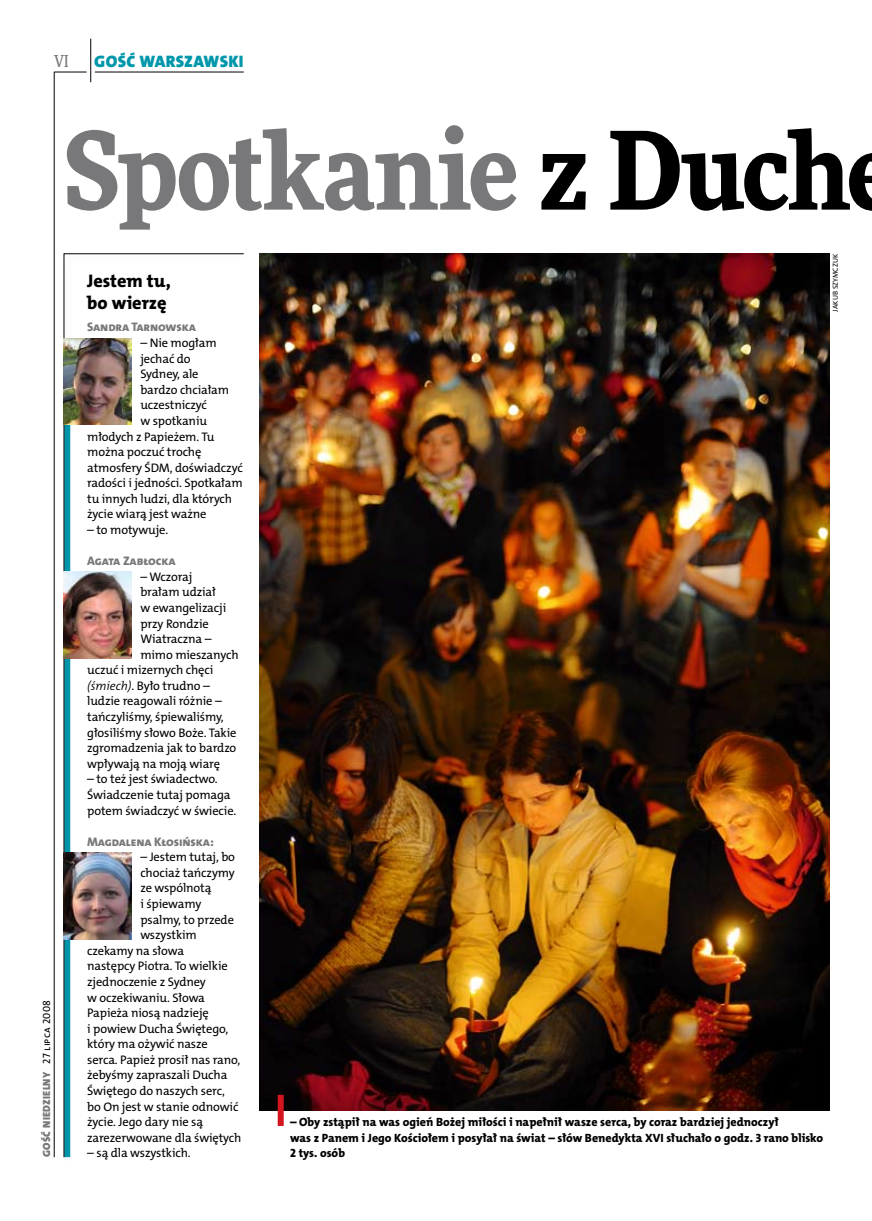
<style>
.page{position:relative;width:872px;height:1221px;background:#fff}
.page>*{position:absolute;margin:0;border:0;box-sizing:border-box;transform-origin:0 0}
.t1{font:900 108px "Freeday Narrow";letter-spacing:-.015em;color:#787779}
.t2{font:18.3px/21.6px "The Mix HP8 Ex Bld";color:#000}
.t3{font:16.65px "The Mix HP9 Blk";letter-spacing:.02em;color:#0097aa}
.t4{font:500 16.5px "Freeday Narrow";color:#787779;scale:.9 1}
.t5{font:12.45px/15.6px "The Mix HP5 Plain";letter-spacing:-.01em;color:#000}
.t6{font:12.45px "The Mix HP8 Ex Bld";letter-spacing:-.01em;color:#787779}
.t7{font:12px/15.6px "The Mix HP8 Ex Bld";color:#000}
.t8{font:10.5px "The Mix HP9 Blk";letter-spacing:.025em;color:#787779}
.t9{font:7.2px "The Mix HP5 Plain";color:#000}
.s1{font-family:"The Mix HP5 Plain";color:#000}
.s2{color:#000}
.s3{font-family:"The Mix HP4 Se Lig IT"}
</style>
<div class="page">
<hr style="left:54px;top:72px;width:1px;height:1085px;background:#000">
<hr style="left:90px;top:39px;width:1px;height:43px;background:#000">
<hr style="left:54px;top:72px;width:33px;height:1px;background:#000">
<hr style="left:95px;top:72px;width:149px;height:1px;background:#000">
<svg style="left:64px;top:253px;width:180px;height:904px"></svg>
<img style="left:64px;top:338px;width:68px;height:87px">
<img style="left:64px;top:572px;width:68px;height:86px">
<img style="left:64px;top:852px;width:68px;height:87px">
<img style="left:259px;top:253px;width:570px;height:857px">
<div style="left:278px;top:1094px;width:6px;height:31px;background:#d4151f"></div>
<h3 class="t4" style="left:54px;top:50px;width:17px">VI</h3>
<h3 class="t3" style="left:94px;top:50px;width:151px">GOŚĆ WARSZAWSKI</h3>
<p class="t8" style="left:40px;top:1156px;width:158px;rotate:-90deg">GOŚĆ NIEDZIELNY <span class="s1">27 lipca 2008</span></p>
<h1 class="t1" style="left:64px;top:100px;width:835px">Spotkanie <span class="s2">z Duche</span></h1>
<h2 class="t2" style="left:87px;top:270px;width:85px">Jestem tu, bo wierzę</h2>
<p class="t6" style="left:87px;top:319px;width:110px">Sandra Tarnowska</p>
<p class="t5" style="left:140px;top:335px;width:78px">– Nie mogłam</p>
<p class="t5" style="left:140px;top:351px;width:52px">jechać do</p>
<p class="t5" style="left:140px;top:366px;width:60px">Sydney, ale</p>
<p class="t5" style="left:140px;top:382px;width:90px">bardzo chciałam</p>
<p class="t5" style="left:140px;top:397px;width:68px">uczestniczyć</p>
<p class="t5" style="left:140px;top:413px;width:68px">w spotkaniu</p>
<p class="t5" style="left:87px;top:428px;width:129px">młodych z Papieżem. Tu</p>
<p class="t5" style="left:87px;top:444px;width:116px">można poczuć trochę</p>
<p class="t5" style="left:87px;top:460px;width:157px">atmosfery ŚDM, doświadczyć</p>
<p class="t5" style="left:87px;top:475px;width:157px">radości i jedności. Spotkałam</p>
<p class="t5" style="left:87px;top:491px;width:146px">tu innych ludzi, dla których</p>
<p class="t5" style="left:87px;top:506px;width:121px">życie wiarą jest ważne</p>
<p class="t5" style="left:87px;top:522px;width:83px">– to motywuje.</p>
<p class="t6" style="left:87px;top:553px;width:90px">Agata Zabłocka</p>
<p class="t5" style="left:140px;top:569px;width:54px">– Wczoraj</p>
<p class="t5" style="left:140px;top:584px;width:77px">brałam udział</p>
<p class="t5" style="left:140px;top:600px;width:87px">w ewangelizacji</p>
<p class="t5" style="left:140px;top:615px;width:70px">przy Rondzie</p>
<p class="t5" style="left:140px;top:631px;width:73px">Wiatraczna –</p>
<p class="t5" style="left:140px;top:646px;width:100px">mimo mieszanych</p>
<p class="t5" style="left:87px;top:662px;width:128px">uczuć i mizernych chęci</p>
<p class="t5" style="left:87px;top:678px;width:124px"><span class="s3">(śmiech)</span>. Było trudno –</p>
<p class="t5" style="left:87px;top:693px;width:136px">ludzie reagowali różnie –</p>
<p class="t5" style="left:87px;top:709px;width:138px">tańczyliśmy, śpiewaliśmy,</p>
<p class="t5" style="left:87px;top:724px;width:151px">głosiliśmy słowo Boże. Takie</p>
<p class="t5" style="left:87px;top:740px;width:151px">zgromadzenia jak to bardzo</p>
<p class="t5" style="left:87px;top:755px;width:134px">wpływają na moją wiarę</p>
<p class="t5" style="left:87px;top:771px;width:151px">– to też jest świadectwo.<br>Świadczenie tutaj pomaga potem świadczyć w świecie.</p>
<p class="t6" style="left:87px;top:833px;width:128px">Magdalena Kłosińska:</p>
<p class="t5" style="left:140px;top:849px;width:96px">– Jestem tutaj, bo</p>
<p class="t5" style="left:140px;top:864px;width:96px">chociaż tańczymy</p>
<p class="t5" style="left:140px;top:880px;width:73px">ze wspólnotą</p>
<p class="t5" style="left:140px;top:896px;width:63px">i śpiewamy</p>
<p class="t5" style="left:140px;top:911px;width:95px">psalmy, to przede</p>
<p class="t5" style="left:140px;top:927px;width:58px">wszystkim</p>
<p class="t5" style="left:87px;top:942px;width:98px">czekamy na słowa</p>
<p class="t5" style="left:87px;top:958px;width:142px">następcy Piotra. To wielkie</p>
<p class="t5" style="left:87px;top:973px;width:120px">zjednoczenie z Sydney</p>
<p class="t5" style="left:87px;top:989px;width:119px">w oczekiwaniu. Słowa</p>
<p class="t5" style="left:87px;top:1005px;width:123px">Papieża niosą nadzieję</p>
<p class="t5" style="left:87px;top:1020px;width:143px">i powiew Ducha Świętego,</p>
<p class="t5" style="left:87px;top:1036px;width:122px">który ma ożywić nasze</p>
<p class="t5" style="left:87px;top:1051px;width:155px">serca. Papież prosił nas rano,</p>
<p class="t5" style="left:87px;top:1067px;width:142px">żebyśmy zapraszali Ducha</p>
<p class="t5" style="left:87px;top:1083px;width:139px">Świętego do naszych serc,</p>
<p class="t5" style="left:87px;top:1098px;width:153px">bo On jest w stanie odnowić</p>
<p class="t5" style="left:87px;top:1114px;width:117px">życie. Jego dary nie są</p>
<p class="t5" style="left:87px;top:1129px;width:156px">zarezerwowane dla świętych</p>
<p class="t5" style="left:87px;top:1145px;width:105px">– są dla wszystkich.</p>
<p class="t9" style="left:831px;top:311px;width:59px;rotate:-90deg">JAKUB SZYMCZUK</p>
<p class="t7" style="left:290px;top:1114px;width:535px">– Oby zstąpił na was ogień Bożej miłości i napełnił wasze serca, by coraz bardziej jednoczył<br>was z Panem i Jego Kościołem i posyłał na świat – słów Benedykta XVI słuchało o godz. 3 rano blisko<br>2 tys. osób</p>
</div>
